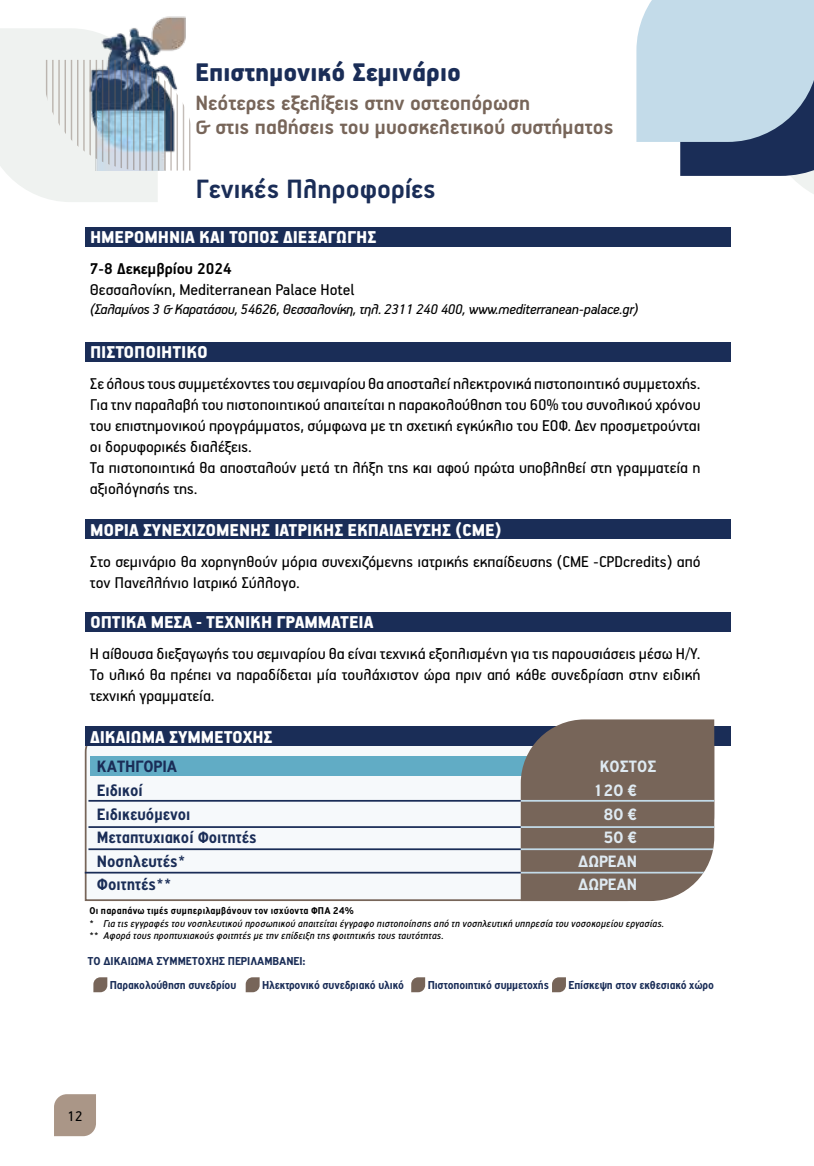
<style>
.page{position:relative;width:814px;height:1166px;background:#fff}
.page>*{position:absolute;margin:0;border:0;box-sizing:border-box;transform-origin:0 0}
.t1{font:700 29.75px "PF Handbook Pro";color:#1a2d57}
.t2{font:900 28.53px "PF Handbook Pro";color:#1a2d57}
.t3{font:700 23.28px/24.7px "PF Handbook Pro";color:#776559}
.t4{font:900 19.25px "PF Handbook Pro";letter-spacing:-.005em;color:#fff}
.t5{font:17.5px/21px "PF Handbook Pro";color:#000}
.t6{font:700 17.5px "PF Highway Gothic Cond";color:#1a2d57}
.t7{font:700 17.5px "PF Highway Gothic Cond";color:#dfeaf2}
.t8{font:700 17.5px "PF Handbook Pro";color:#000}
.t9{font:italic 15.75px "PF Handbook Pro";letter-spacing:-.02em;color:#000}
.t10{font:15.75px "PF Handbook Pro";color:#000}
.t11{font:700 12.25px "PF Highway Gothic Cond";letter-spacing:-.01em;color:#1a2d57}
.t12{font:italic 10.5px/12.6px "PF Highway Gothic Cond";letter-spacing:.015em;color:#000}
.s1{font-weight:700;font-style:normal}
.s2{font-style:normal}
</style>
<div class="page">
<svg style="left:636px;top:0;width:178px;height:194px;background:#afc2d3"></svg>
<img style="left:152px;top:16px;width:34px;height:12px">
<svg style="left:0;top:28px;width:191px;height:174px"></svg>
<svg style="left:84px;top:725px;width:631px;height:177px"></svg>
<div style="left:85px;top:519px;width:645px;height:20px;background:#1a2d57"></div>
<div style="left:85px;top:342px;width:645px;height:20px;background:#1a2d57"></div>
<div style="left:85px;top:228px;width:645px;height:19px;background:#1a2d57"></div>
<div style="left:85px;top:612px;width:645px;height:19px;background:#1a2d57"></div>
<div style="left:85px;top:726px;width:645px;height:20px;background:#1a2d57"></div>
<div style="left:90px;top:756px;width:607px;height:19px;background:#61acc5"></div>
<svg style="left:93px;top:977px;width:14px;height:15px"></svg>
<svg style="left:246px;top:977px;width:13px;height:15px"></svg>
<svg style="left:411px;top:977px;width:14px;height:15px"></svg>
<svg style="left:552px;top:977px;width:14px;height:15px"></svg>
<svg style="left:520px;top:719px;width:194px;height:182px;background:#7b6b61"></svg>
<hr style="left:520px;top:800px;width:194px;height:2px;background:#c3dbe9">
<hr style="left:520px;top:826px;width:194px;height:2px;background:#c3dbe9">
<hr style="left:520px;top:848px;width:194px;height:2px;background:#c3dbe9">
<hr style="left:520px;top:872px;width:194px;height:1px;background:#c3dbe9">
<hr style="left:88px;top:800px;width:432px;height:2px;background:#1a2d57">
<hr style="left:88px;top:826px;width:432px;height:2px;background:#1a2d57">
<hr style="left:88px;top:848px;width:432px;height:2px;background:#1a2d57">
<hr style="left:85px;top:872px;width:435px;height:1px;background:#1a2d57">
<div style="left:54px;top:1094px;width:42px;height:42px;background:#aa9687"></div>
<h2 class="t2" style="left:195px;top:55px;width:267px">Επιστημονικό Σεμινάριο</h2>
<h3 class="t3" style="left:195px;top:89px;width:419px">Νεότερες εξελίξεις στην οστεοπόρωση<br>&amp; στις παθήσεις του μυοσκελετικού συστήματος</h3>
<h1 class="t1" style="left:195px;top:171px;width:242px">Γενικές Πληροφορίες</h1>
<p class="t4" style="left:90px;top:226px;width:288px">ΗΜΕΡΟΜΗΝΊΑ ΚΑΙ ΤΌΠΟΣ ΔΙΕΞΑΓΩΓΉΣ</p>
<p class="t8" style="left:90px;top:258px;width:143px">7-8 Δεκεμβρίου 2024</p>
<p class="t5" style="left:90px;top:279px;width:266px">Θεσσαλονίκη, Mediterranean Palace Hotel</p>
<p class="t9" style="left:90px;top:300px;width:550px">(Σαλαμίνος 3 &amp; Καρατάσου, 54626, Θεσσαλονίκη, τηλ. 2311 240 400, www.mediterranean-palace.gr)</p>
<p class="t4" style="left:90px;top:341px;width:117px">ΠΙΣΤΟΠΟΙΗΤΙΚΌ</p>
<p class="t5" style="left:90px;top:373px;width:612px">Σε όλους τους συμμετέχοντες του σεμιναρίου θα αποσταλεί ηλεκτρονικά πιστοποιητικό συμμετοχής.<br>Για την παραλαβή του πιστοποιητικού απαιτείται η παρακολούθηση του 60% του συνολικού χρόνου του επιστημονικού προγράμματος, σύμφωνα με τη σχετική εγκύκλιο του ΕΟΦ. Δεν προσμετρούνται οι δορυφορικές διαλέξεις.<br>Τα πιστοποιητικά θα αποσταλούν μετά τη λήξη της και αφού πρώτα υποβληθεί στη γραμματεία η αξιολόγησής της.</p>
<p class="t4" style="left:90px;top:519px;width:413px">ΜΌΡΙΑ ΣΥΝΕΧΙΖΌΜΕΝΗΣ ΙΑΤΡΙΚΉΣ ΕΚΠΑΊΔΕΥΣΗΣ (CME)</p>
<p class="t5" style="left:90px;top:551px;width:612px">Στο σεμινάριο θα χορηγηθούν μόρια συνεχιζόμενης ιατρικής εκπαίδευσης (CME -CPDcredits) από τον Πανελλήνιο Ιατρικό Σύλλογο.</p>
<p class="t4" style="left:90px;top:610px;width:285px">ΟΠΤΙΚΆ ΜΈΣΑ - ΤΕΧΝΙΚΉ ΓΡΑΜΜΑΤΕΊΑ</p>
<p class="t5" style="left:90px;top:642px;width:612px;text-align:justify">Η αίθουσα διεξαγωγής του σεμιναρίου θα είναι τεχνικά εξοπλισμένη για τις παρουσιάσεις μέσω H/Y.<br>Το υλικό θα πρέπει να παραδίδεται μία τουλάχιστον ώρα πριν από κάθε συνεδρίαση στην ειδική τεχνική γραμματεία.</p>
<p class="t4" style="left:90px;top:725px;width:184px">ΔΙΚΑΊΩΜΑ ΣΥΜΜΕΤΟΧΉΣ</p>
<p class="t6" style="left:97px;top:757px;width:82px">ΚΑΤΗΓΟΡΙΑ</p>
<p class="t7" style="left:599px;top:757px;width:58px">ΚΟΣΤΟΣ</p>
<p class="t6" style="left:97px;top:781px;width:47px">Ειδικοί</p>
<p class="t7" style="left:593px;top:781px;width:45px">120 €</p>
<p class="t6" style="left:97px;top:804px;width:95px">Ειδικευόμενοι</p>
<p class="t7" style="left:603px;top:804px;width:35px">80 €</p>
<p class="t6" style="left:97px;top:828px;width:161px">Μεταπτυχιακοί Φοιτητές</p>
<p class="t7" style="left:603px;top:828px;width:35px">50 €</p>
<p class="t6" style="left:97px;top:852px;width:90px">Νοσηλευτές*</p>
<p class="t7" style="left:578px;top:852px;width:60px">ΔΩΡΕΑΝ</p>
<p class="t6" style="left:97px;top:875px;width:76px">Φοιτητές**</p>
<p class="t7" style="left:578px;top:875px;width:60px">ΔΩΡΕΑΝ</p>
<p class="t12" style="left:90px;top:904px;width:576px"><span class="s1">Οι παραπάνω τιμές συμπεριλαμβάνουν τον ισχύοντα ΦΠΑ 24%<br></span><span class="s2">*</span> Για τις εγγραφές του νοσηλευτικού προσωπικού απαιτείται έγγραφο πιστοποίησης από τη νοσηλευτική υπηρεσία του νοσοκομείου εργασίας. <span class="s2">**</span> Αφορά τους προπτυχιακούς φοιτητές με την επίδειξη της φοιτητικής τους ταυτότητας.</p>
<p class="t11" style="left:110px;top:978px;width:128px">Παρακολούθηση συνεδρίου</p>
<p class="t11" style="left:262px;top:978px;width:143px">Ηλεκτρονικό συνεδριακό υλικό</p>
<p class="t11" style="left:428px;top:978px;width:123px">Πιστοποιητικό συμμετοχής</p>
<p class="t11" style="left:568px;top:978px;width:147px">Επίσκεψη στον εκθεσιακό χώρο</p>
<p class="t11" style="left:87px;top:955px;width:220px">ΤΟ ΔΙΚΑΊΩΜΑ ΣΥΜΜΕΤΟΧΉΣ ΠΕΡΙΛΑΜΒΆΝΕΙ:</p>
<p class="t10" style="left:68px;top:1106px;width:16px">12</p>
</div>
